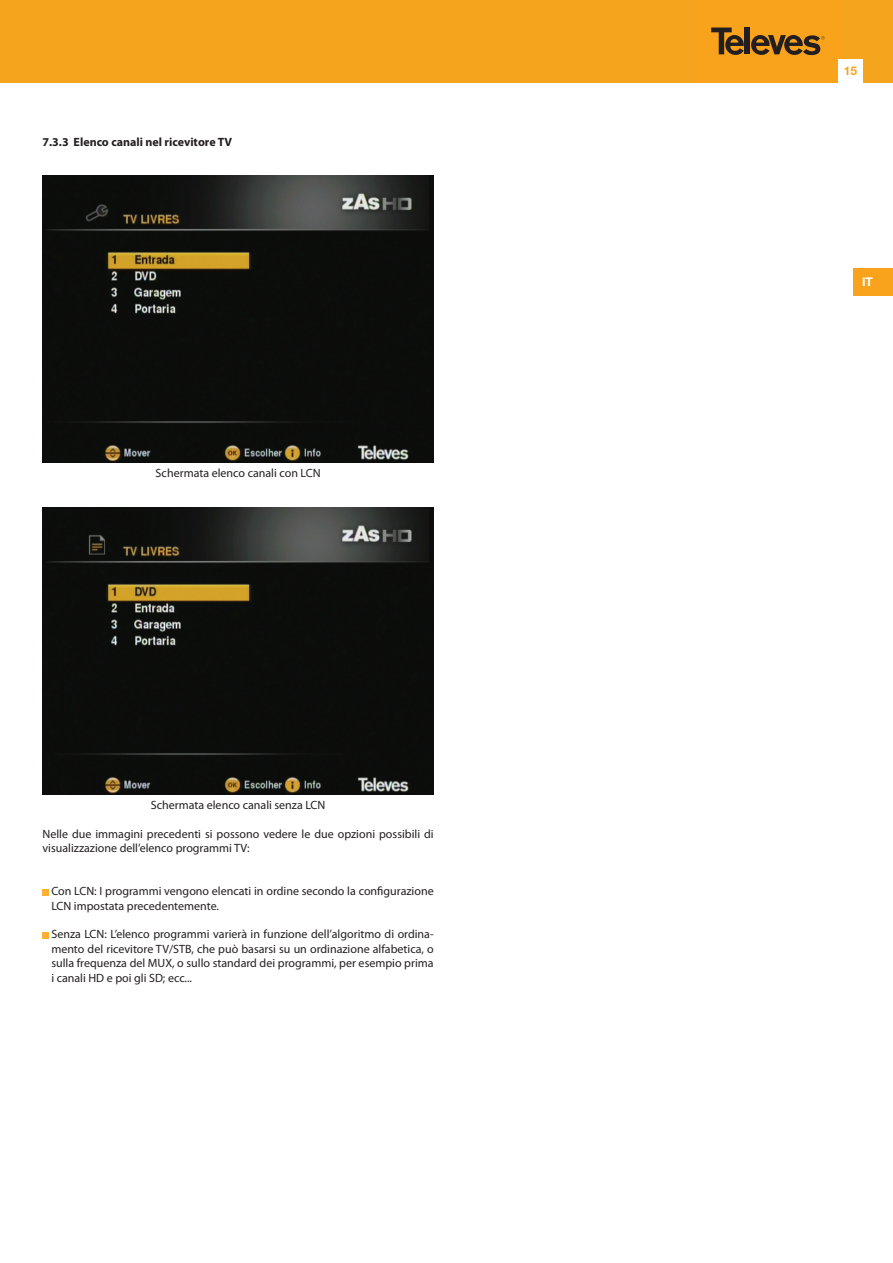
<style>
.page{position:relative;width:893px;height:1263px;background:#fff}
.page>*{position:absolute;margin:0;border:0;box-sizing:border-box;transform-origin:0 0}
.t1{font:12px/14.4px "Myriad Pro";color:#231f20}
.t2{font:700 12px "Myriad Pro";color:#231f20}
.t3{font:700 12px "Helvetica Neue LT Std";color:#fff}
.t4{font:700 12px "Helvetica Neue LT Std";color:#f9a21c}
</style>
<div class="page">
<div style="left:0;top:0;width:893px;height:83px;background:#f5a41d"></div>
<div style="left:854px;top:268px;width:39px;height:28px;background:#f9a21c"></div>
<div style="left:696px;top:0;width:147px;height:83px;background:#f9a21c"></div>
<div style="left:745px;top:27px;width:5px;height:27px;background:#231f20"></div>
<svg style="left:711px;top:28px;width:34px;height:27px"></svg>
<svg style="left:751px;top:35px;width:74px;height:20px"></svg>
<div style="left:838px;top:59px;width:25px;height:25px;background:#fff"></div>
<img style="left:43px;top:175px;width:391px;height:287px">
<img style="left:43px;top:508px;width:391px;height:286px">
<svg style="left:43px;top:889px;width:6px;height:6px"></svg>
<svg style="left:43px;top:932px;width:6px;height:6px"></svg>
<p class="t2" style="left:43px;top:134px;width:191px">7.3.3 Elenco canali nel ricevitore TV</p>
<p class="t1" style="left:156px;top:465px;width:166px">Schermata elenco canali con LCN</p>
<p class="t1" style="left:151px;top:797px;width:176px">Schermata elenco canali senza LCN</p>
<p class="t1" style="left:43px;top:826px;width:393px">Nelle due immagini precedenti si possono vedere le due opzioni possibili di visualizzazione dell’elenco programmi TV:</p>
<p class="t1" style="left:51px;top:884px;width:384px">Con LCN: I programmi vengono elencati in ordine secondo la configurazione<br>LCN impostata precedentemente.</p>
<p class="t1" style="left:51px;top:927px;width:384px;text-align:justify">Senza LCN: L’elenco programmi varierà in funzione dell’algoritmo di ordina&shy;mento del ricevitore TV/STB, che può basarsi su un ordinazione alfabetica, o sulla frequenza del MUX, o sullo standard dei programmi, per esempio prima i canali HD e poi gli SD; ecc...</p>
<p class="t4" style="left:844px;top:63px;width:15px">15</p>
<p class="t3" style="left:862px;top:274px;width:12px">IT</p>
</div>
